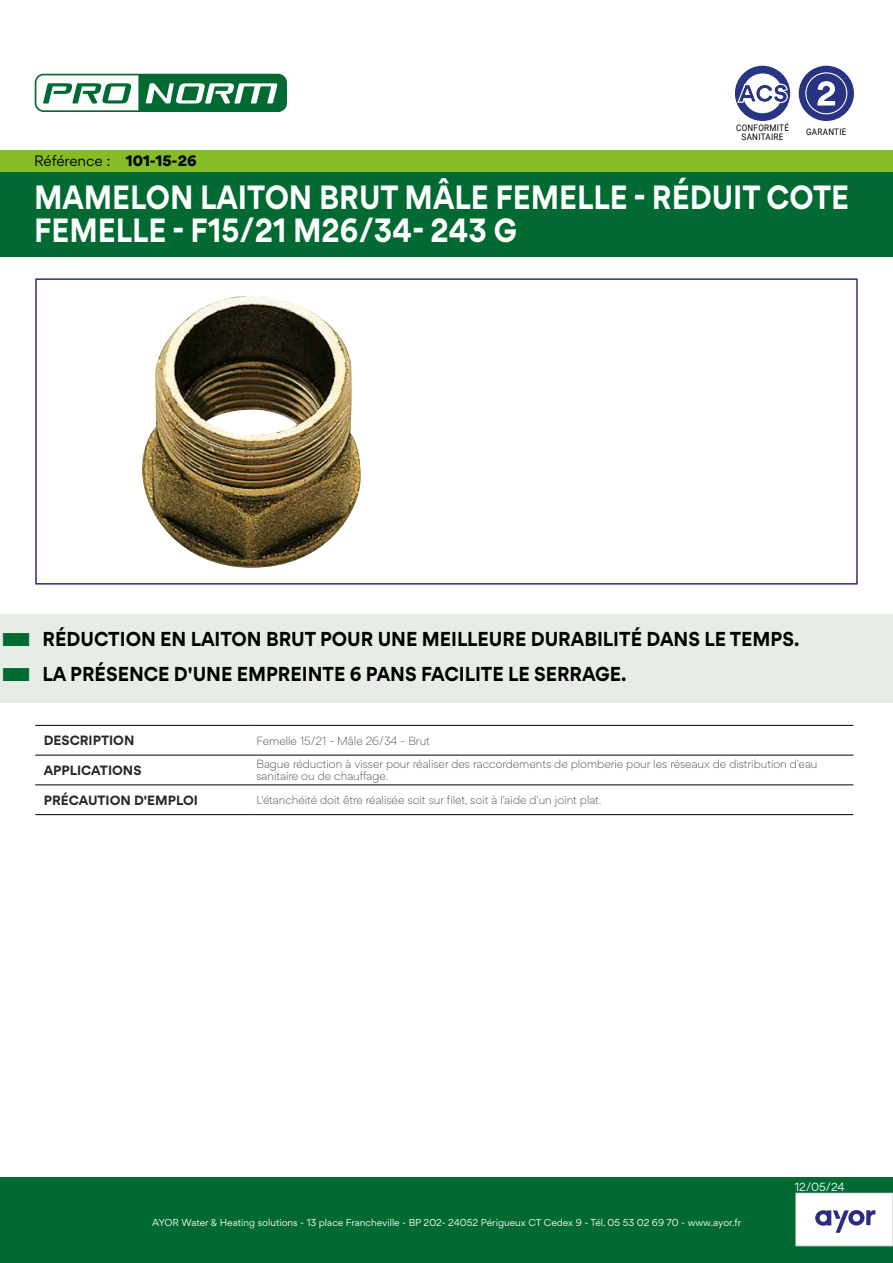
<style>
.page{position:relative;width:893px;height:1263px;background:#fff}
.page>*{position:absolute;margin:0;border:0;box-sizing:border-box;transform-origin:0 0}
.t1{font:700 30px/33px "Gordita";color:#fff;scale:.9 1}
.t2{font:700 18px/35px "Gordita";color:#000;scale:.95 1}
.t3{font:13.5px "Gordita";letter-spacing:-.005em;color:#000}
.t4{font:700 12px "Gordita";color:#282827}
.t5{font:300 10.5px/12px "Gordita";color:#282827}
.t6{font:10.5px "Gordita";color:#fff}
.t7{font:9px "Gordita";color:#fff}
.t8{font:9px/9px "Roboto";letter-spacing:.035em;color:#000;text-align:center;scale:.9 1}
.s1{font-weight:900}
</style>
<div class="page">
<div style="left:0;top:1178px;width:893px;height:85px;background:#006a32"></div>
<div style="left:796px;top:1193px;width:97px;height:53px;background:#fff"></div>
<div style="left:795px;top:1193px;width:98px;height:53px;border:1px solid #dadada"></div>
<img style="left:142px;top:296px;width:219px;height:272px">
<div style="left:0;top:171px;width:893px;height:85px;background:#006a32"></div>
<div style="left:35px;top:278px;width:823px;height:307px;border:2px solid #2d2d7e"></div>
<div style="left:0;top:614px;width:893px;height:54px;background:#e7ede6"></div>
<div style="left:0;top:649px;width:893px;height:54px;background:#e7ede6"></div>
<svg style="left:815px;top:1210px;width:60px;height:23px"></svg>
<div style="left:0;top:150px;width:893px;height:21px;background:#86bc25"></div>
<div style="left:735px;top:66px;width:55px;height:55px;background:#293584;border-radius:50%"></div>
<div style="left:743px;top:73px;width:39px;height:40px;background:#fff;border-radius:50%"></div>
<svg style="left:737px;top:84px;width:51px;height:19px"></svg>
<div style="left:799px;top:66px;width:55px;height:55px;background:#293384;border-radius:50%"></div>
<svg style="left:805px;top:72px;width:42px;height:42px"></svg>
<svg style="left:34px;top:73px;width:253px;height:39px"></svg>
<hr style="left:35px;top:725px;width:217px;height:1px;background:#000">
<hr style="left:252px;top:725px;width:601px;height:1px;background:#000">
<hr style="left:35px;top:755px;width:217px;height:1px;background:#000">
<hr style="left:252px;top:755px;width:601px;height:1px;background:#000">
<hr style="left:35px;top:784px;width:217px;height:1px;background:#000">
<hr style="left:252px;top:784px;width:601px;height:1px;background:#000">
<hr style="left:35px;top:814px;width:217px;height:1px;background:#000">
<hr style="left:252px;top:814px;width:601px;height:1px;background:#000">
<p class="t3" style="left:34px;top:151px;width:164px">Référence : <span class="s1">101-15-26</span></p>
<p class="t8" style="left:736px;top:122px;width:60px">CONFORMITÉ<br>SANITAIRE</p>
<p class="t8" style="left:806px;top:127px;width:46px">GARANTIE</p>
<h1 class="t1" style="left:34px;top:181px;width:907px">MAMELON LAITON BRUT MÂLE FEMELLE - RÉDUIT COTE<br>FEMELLE - F15/21 M26/34- 243 G</h1>
<h2 class="t2" style="left:43px;top:621px;width:798px">RÉDUCTION EN LAITON BRUT POUR UNE MEILLEURE DURABILITÉ DANS LE TEMPS.<br>LA PRÉSENCE D'UNE EMPREINTE 6 PANS FACILITE LE SERRAGE.</h2>
<p class="t4" style="left:44px;top:731px;width:92px">DESCRIPTION</p>
<p class="t5" style="left:256px;top:734px;width:175px">Femelle 15/21 - Mâle 26/34 - Brut</p>
<p class="t4" style="left:44px;top:761px;width:99px">APPLICATIONS</p>
<p class="t5" style="left:256px;top:758px;width:563px">Bague réduction à visser pour réaliser des raccordements de plomberie pour les réseaux de distribution d'eau sanitaire ou de chauffage.</p>
<p class="t4" style="left:44px;top:790px;width:156px">PRÉCAUTION D'EMPLOI</p>
<p class="t5" style="left:256px;top:793px;width:347px">L'étanchéité doit être réalisée soit sur filet, soit à l'aide d'un joint plat.</p>
<p class="t7" style="left:152px;top:1216px;width:590px">AYOR Water &amp; Heating solutions - 13 place Francheville - BP 202- 24052 Périgueux CT Cedex 9 - Tél. 05 53 02 69 70 - www.ayor.fr</p>
<p class="t6" style="left:795px;top:1179px;width:51px">12/05/24</p>
</div>
